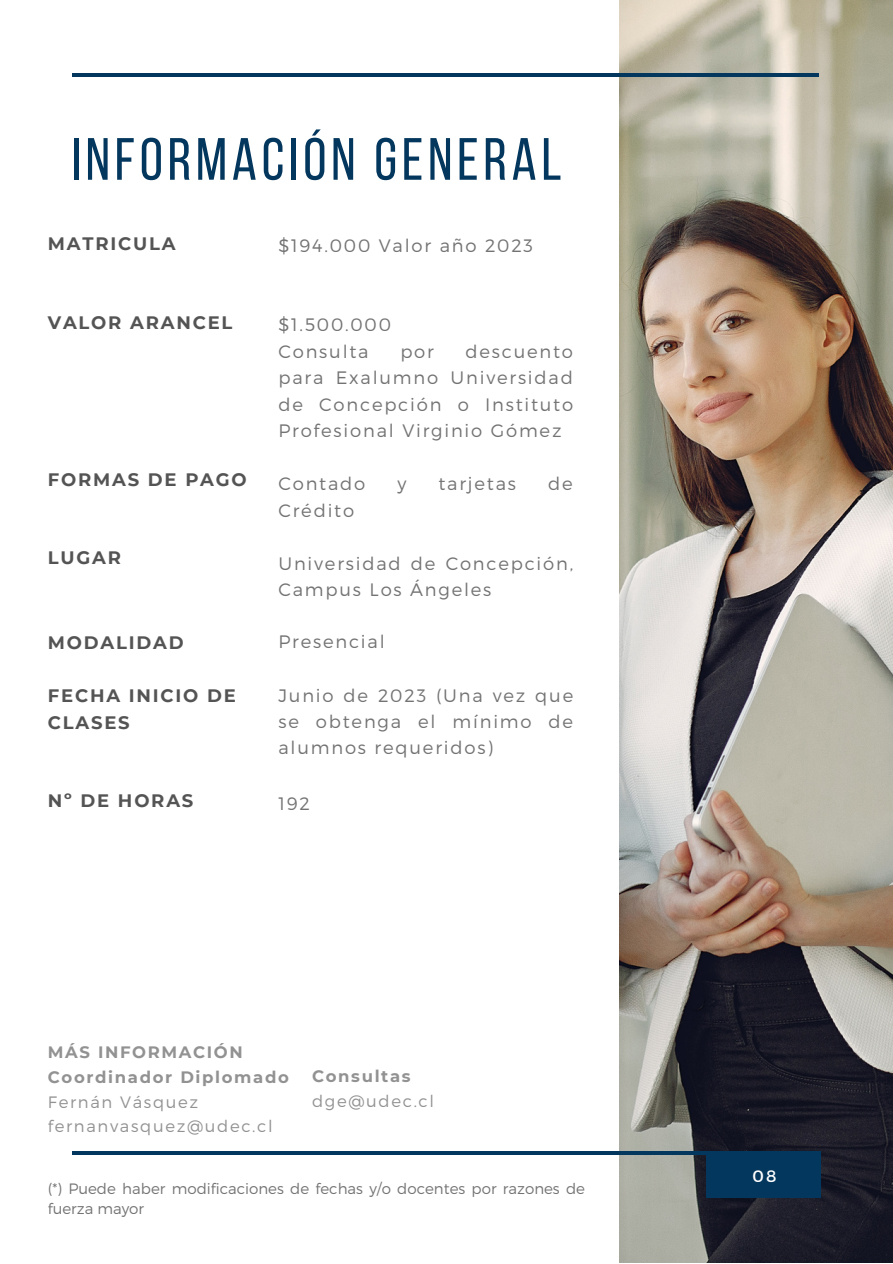
<style>
.page{position:relative;width:893px;height:1264px;background:#fff}
.page>*{position:absolute;margin:0;border:0;box-sizing:border-box;transform-origin:0 0}
.t1{font:59.55px "Bebas Neue";letter-spacing:.08em;color:#04375e}
.t2{font:300 18px/26.4px "Montserrat";letter-spacing:.1em;color:#737373}
.t3{font:700 18px/27px "Montserrat";letter-spacing:.1em;color:#545454}
.t4{font:300 16.5px/23.5px "Montserrat";letter-spacing:.1em;color:#929292}
.t5{font:700 16.5px/24.8px "Montserrat";letter-spacing:.1em;color:#929292}
.t6{font:16.5px "Montserrat";color:#fff}
.t7{font:300 15px/20.2px "Montserrat";color:#737373}
</style>
<div class="page">
<img style="left:619px;top:0;width:273px;height:1262px">
<hr style="left:72px;top:73px;width:747px;height:4px;background:#04375e">
<div style="left:706px;top:1151px;width:114px;height:46px;background:#04375e"></div>
<hr style="left:72px;top:1151px;width:747px;height:3px;background:#04375e">
<h1 class="t1" style="left:71px;top:135px;width:491px">INFORMACIÓN GENERAL</h1>
<p class="t3" style="left:48px;top:230px;width:129px">MATRICULA</p>
<p class="t3" style="left:48px;top:309px;width:186px">VALOR ARANCEL</p>
<p class="t3" style="left:48px;top:465px;width:200px">FORMAS DE PAGO</p>
<p class="t3" style="left:48px;top:544px;width:75px">LUGAR</p>
<p class="t3" style="left:48px;top:629px;width:137px">MODALIDAD</p>
<p class="t3" style="left:48px;top:681px;width:189px">FECHA INICIO DE<br>CLASES</p>
<p class="t3" style="left:48px;top:787px;width:147px">Nº DE HORAS</p>
<p class="t2" style="left:278px;top:231px;width:256px">$194.000 Valor año 2023</p>
<p class="t2" style="left:278px;top:311px;width:114px">$1.500.000<br>Consulta</p>
<p class="t2" style="left:278px;top:337px;width:296px;text-align:justify;text-indent:187px">descuento para Exalumno Universidad de Concepción o Instituto Profesional Virginio Gómez</p>
<p class="t2" style="left:278px;top:469px;width:88px">Contado</p>
<p class="t2" style="left:397px;top:469px;width:11px">y</p>
<p class="t2" style="left:438px;top:469px;width:79px">tarjetas</p>
<p class="t2" style="left:548px;top:469px;width:26px">de</p>
<p class="t2" style="left:278px;top:496px;width:77px">Crédito</p>
<p class="t2" style="left:278px;top:549px;width:296px">Universidad de Concepción,<br>Campus Los Ángeles</p>
<p class="t2" style="left:400px;top:337px;width:35px">por</p>
<p class="t2" style="left:278px;top:627px;width:108px">Presencial</p>
<p class="t2" style="left:278px;top:681px;width:296px;line-height:25.8px;text-align:justify">Junio de 2023 (Una vez que se obtenga el mínimo de alumnos requeridos)</p>
<p class="t2" style="left:278px;top:789px;width:33px">192</p>
<p class="t5" style="left:48px;top:1040px;width:242px">MÁS INFORMACIÓN<br>Coordinador Diplomado</p>
<p class="t4" style="left:48px;top:1089px;width:226px">Fernán Vásquez fernanvasquez@udec.cl</p>
<p class="t5" style="left:312px;top:1063px;width:100px">Consultas</p>
<p class="t4" style="left:312px;top:1088px;width:123px">dge@udec.cl</p>
<p class="t7" style="left:48px;top:1177px;width:538px">(*) Puede haber modificaciones de fechas y/o docentes por razones de fuerza mayor</p>
<p class="t6" style="left:752px;top:1165px;width:26px">08</p>
</div>
